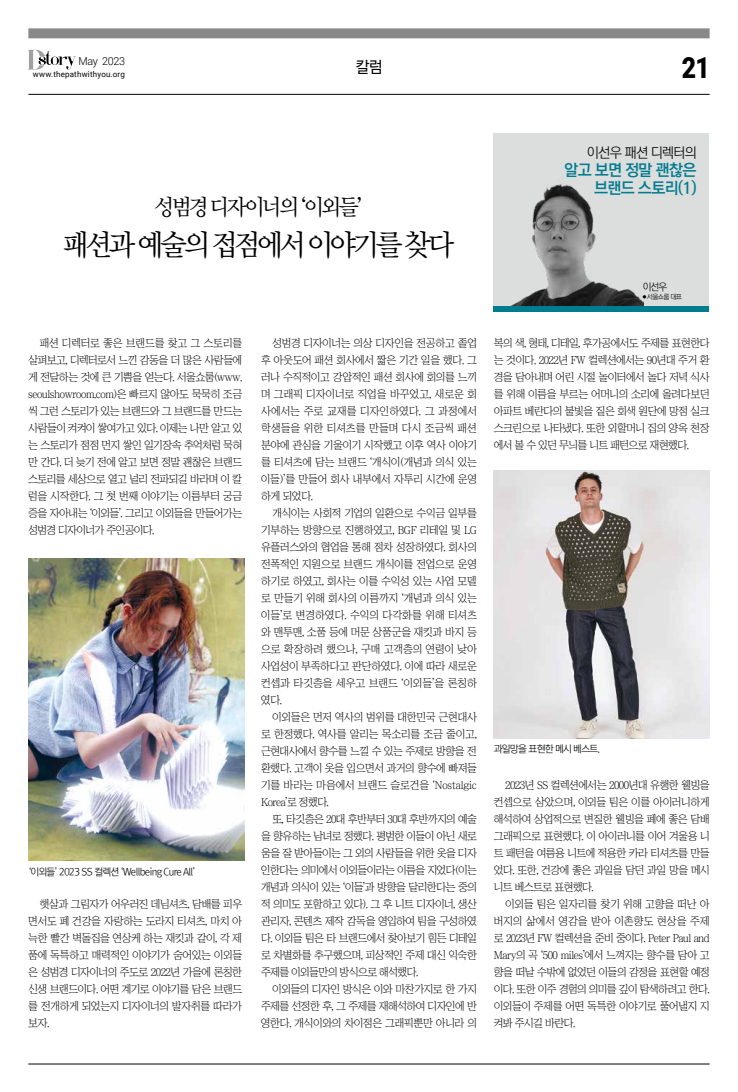
<style>
.page{position:relative;width:738px;height:1092px;background:#fff}
.page>*{position:absolute;margin:0;border:0;box-sizing:border-box;transform-origin:0 0}
.t1{font:900 29.1px "Roboto";color:#000;scale:.85 1}
.t2{font:29px "Rix M Mj M";letter-spacing:-.11em;color:#000}
.t3{font:22px "Rix M Mj M";letter-spacing:-.115em;color:#000}
.t4{font:16px/18px "Rix M Go B";letter-spacing:-.045em;color:#007c8f;text-align:right}
.t5{font:16px "Rix M Go M";color:#000}
.t6{font:14px "Rix M Go L";letter-spacing:-.065em;color:#000}
.t7{font:11px/17px "Chosunilbo NM";letter-spacing:-.04em;color:#000;text-align:justify}
.t8{font:300 11px "Roboto";letter-spacing:-.035em;color:#000}
.t9{font:10px "Rix M Go L";letter-spacing:-.075em;color:#000}
.t10{font:8px "Roboto";letter-spacing:.02em;color:#000}
.t11{font:7px "Rix M Go L";letter-spacing:-.09em;color:#000}
.s1{font-size:4px}
</style>
<div class="page">
<svg style="left:28px;top:50px;width:48px;height:20px"></svg>
<hr style="left:28px;top:1063px;width:681px;height:1px;background:#000">
<div style="left:28px;top:28px;width:681px;height:10px;background:#898989"></div>
<hr style="left:28px;top:94px;width:681px;height:1px;background:#000">
<img style="left:29px;top:558px;width:215px;height:302px">
<img style="left:493px;top:471px;width:216px;height:267px">
<div style="left:493px;top:133px;width:215px;height:177px;background:#dcdddd"></div>
<img style="left:511px;top:184px;width:131px;height:122px">
<div style="left:493px;top:306px;width:215px;height:6px;background:#007c8f"></div>
<p class="t8" style="left:79px;top:54px;width:48px">May 2023</p>
<p class="t10" style="left:33px;top:69px;width:94px">www.thepathwithyou.org</p>
<h3 class="t5" style="left:355px;top:58px;width:29px">칼럼</h3>
<h1 class="t1" style="left:681px;top:47px;width:34px">21</h1>
<h3 class="t3" style="left:154px;top:194px;width:210px">성범경 디자이너의 ‘이외들’</h3>
<h2 class="t2" style="left:62px;top:227px;width:393px">패션과 예술의 접점에서 이야기를 찾다</h2>
<p class="t7" style="left:28px;top:334px;width:215px;text-indent:11px">패션 디렉터로 좋은 브랜드를 찾고 그 스토리를 살펴보고, 디렉터로서 느낀 감동을 더 많은 사람들에 게 전달하는 것에 큰 기쁨을 얻는다. 서울쇼룸(www. seoulshowroom.com)은 빠르지 않아도 묵묵히 조금 씩 그런 스토리가 있는 브랜드와 그 브랜드를 만드는 사람들이 켜켜이 쌓여가고 있다. 이제는 나만 알고 있 는 스토리가 점점 먼지 쌓인 일기장속 추억처럼 묵혀 만 간다. 더 늦기 전에 알고 보면 정말 괜찮은 브랜드 스토리를 세상으로 열고 널리 전파되길 바라며 이 칼 럼을 시작한다. 그 첫 번째 이야기는 이름부터 궁금 증을 자아내는 ‘이외들’. 그리고 이외들을 만들어가는 성범경 디자이너가 주인공이다.</p>
<p class="t9" style="left:28px;top:865px;width:168px">‘이외들’ 2023 SS 컬렉션 ‘Wellbeing Cure All’</p>
<p class="t7" style="left:28px;top:895px;width:215px;text-indent:11px">햇살과 그림자가 어우러진 데님셔츠, 담배를 피우 면서도 폐 건강을 자랑하는 도라지 티셔츠, 마치 아 늑한 빨간 벽돌집을 연상케 하는 재킷과 같이, 각 제 품에 독특하고 매력적인 이야기가 숨어있는 이외들 은 성범경 디자이너의 주도로 2022년 가을에 론칭한 신생 브랜드이다. 어떤 계기로 이야기를 담은 브랜드 를 전개하게 되었는지 디자이너의 발자취를 따라가 보자.</p>
<p class="t7" style="left:261px;top:334px;width:218px;text-indent:12px">성범경 디자이너는 의상 디자인을 전공하고 졸업 후 아웃도어 패션 회사에서 짧은 기간 일을 했다. 그 러나 수직적이고 강압적인 패션 회사에 회의를 느끼 며 그래픽 디자이너로 직업을 바꾸었고, 새로운 회 사에서는 주로 교재를 디자인하였다. 그 과정에서 학생들을 위한 티셔츠를 만들며 다시 조금씩 패션 분야에 관심을 기울이기 시작했고 이후 역사 이야기 를 티셔츠에 담는 브랜드 ‘개식이(개념과 의식 있는 이들)’를 만들어 회사 내부에서 자투리 시간에 운영 하게 되었다.</p>
<p class="t7" style="left:261px;top:504px;width:218px;text-indent:11px">개식이는 사회적 기업의 일환으로 수익금 일부를 기부하는 방향으로 진행하였고, BGF 리테일 및 LG 유플러스와의 협업을 통해 점차 성장하였다. 회사의 전폭적인 지원으로 브랜드 개식이를 전업으로 운영 하기로 하였고, 회사는 이를 수익성 있는 사업 모델 로 만들기 위해 회사의 이름까지 ‘개념과 의식 있는 이들’로 변경하였다. 수익의 다각화를 위해 티셔츠 와 맨투맨, 소품 등에 머문 상품군을 재킷과 바지 등 으로 확장하려 했으나, 구매 고객층의 연령이 낮아 사업성이 부족하다고 판단하였다. 이에 따라 새로운 컨셉과 타깃층을 세우고 브랜드 ‘이외들’을 론칭하 였다.</p>
<p class="t7" style="left:261px;top:708px;width:217px;text-indent:11px">이외들은 먼저 역사의 범위를 대한민국 근현대사 로 한정했다. 역사를 알리는 목소리를 조금 줄이고, 근현대사에서 향수를 느낄 수 있는 주제로 방향을 전 환했다. 고객이 옷을 입으면서 과거의 향수에 빠져들 기를 바라는 마음에서 브랜드 슬로건을 ‘Nostalgic Korea’로 정했다.</p>
<p class="t7" style="left:261px;top:810px;width:218px;text-indent:11px">또, 타깃층은 20대 후반부터 30대 후반까지의 예술 을 향유하는 남녀로 정했다. 평범한 이들이 아닌 새로 움을 잘 받아들이는 그 외의 사람들을 위한 옷을 디자 인한다는 의미에서 이외들이라는 이름을 지었다(이는 개념과 의식이 있는 ‘이들’과 방향을 달리한다는 중의 적 의미도 포함하고 있다). 그 후 니트 디자이너, 생산 관리자, 콘텐츠 제작 감독을 영입하여 팀을 구성하였 다. 이외들 팀은 타 브랜드에서 찾아보기 힘든 디테일 로 차별화를 추구했으며, 피상적인 주제 대신 익숙한 주제를 이외들만의 방식으로 해석했다.</p>
<p class="t7" style="left:261px;top:980px;width:218px;text-indent:11px">이외들의 디자인 방식은 이와 마찬가지로 한 가지 주제를 선정한 후, 그 주제를 재해석하여 디자인에 반 영한다. 개식이와의 차이점은 그래픽뿐만 아니라 의</p>
<p class="t6" style="left:586px;top:144px;width:112px">이선우 패션 디렉터의</p>
<h3 class="t4" style="left:563px;top:161px;width:134px">알고 보면 정말 괜찮은 브랜드 스토리(1)</h3>
<p class="t9" style="left:642px;top:281px;width:26px">이선우</p>
<p class="t11" style="left:642px;top:292px;width:41px"><span class="s1">●</span> 서울쇼룸 대표</p>
<p class="t7" style="left:493px;top:334px;width:217px">복의 색, 형태, 디테일, 후가공에서도 주제를 표현한다 는 것이다. 2022년 FW 컬렉션에서는 90년대 주거 환 경을 담아내며 어린 시절 놀이터에서 놀다 저녁 식사 를 위해 이름을 부르는 어머니의 소리에 올려다보던 아파트 베란다의 불빛을 짙은 회색 원단에 망점 실크 스크린으로 나타냈다. 또한 외할머니 집의 양옥 천장 에서 볼 수 있던 무늬를 니트 패턴으로 재현했다.</p>
<p class="t9" style="left:493px;top:742px;width:108px">과일망을 표현한 메시 베스트.</p>
<p class="t7" style="left:493px;top:776px;width:218px;text-indent:11px">2023년 SS 컬렉션에서는 2000년대 유행한 웰빙을 컨셉으로 삼았으며, 이외들 팀은 이를 아이러니하게 해석하여 상업적으로 변질한 웰빙을 폐에 좋은 담배 그래픽으로 표현했다. 이 아이러니를 이어 겨울용 니 트 패턴을 여름용 니트에 적용한 카라 티셔츠를 만들 었다. 또한, 건강에 좋은 과일을 담던 과일 망을 메시 니트 베스트로 표현했다.</p>
<p class="t7" style="left:493px;top:895px;width:218px;text-indent:11px">이외들 팀은 일자리를 찾기 위해 고향을 떠난 아 버지의 삶에서 영감을 받아 이촌향도 현상을 주제 로 2023년 FW 컬렉션을 준비 중이다. Peter Paul and Mary의 곡 ‘500 miles’에서 느껴지는 향수를 담아 고 향을 떠날 수밖에 없었던 이들의 감정을 표현할 예정 이다. 또한 이주 경험의 의미를 깊이 탐색하려고 한다. 이외들이 주제를 어떤 독특한 이야기로 풀어낼지 지 켜봐 주시길 바란다.</p>
</div>
